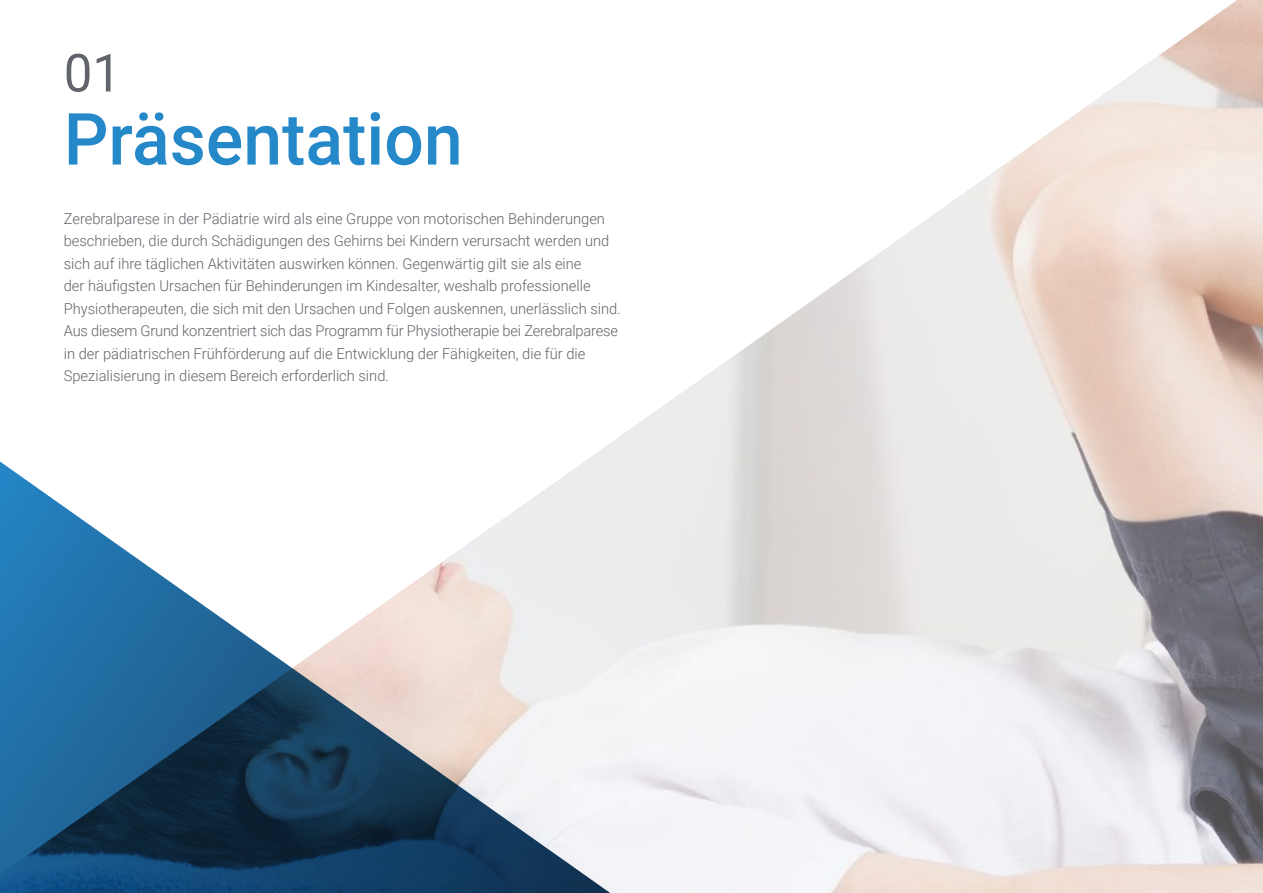
<style>
.page{position:relative;width:1263px;height:893px;background:#fff}
.page>*{position:absolute;margin:0;border:0;box-sizing:border-box;transform-origin:0 0}
.t1{font:500 72px "Roboto";color:#2488c9}
.t2{font:52.5px "Roboto";color:#61646a}
.t3{font:300 15px/22.5px "Roboto";color:#61646a}
</style>
<div class="page">
<img style="left:607px;top:0;width:656px;height:893px">
<svg style="left:0;top:446px;width:640px;height:447px"></svg>
<h2 class="t2" style="left:64px;top:36px;width:59px">01</h2>
<h1 class="t1" style="left:64px;top:89px;width:400px">Präsentation</h1>
<p class="t3" style="left:64px;top:207px;width:558px">Zerebralparese in der Pädiatrie wird als eine Gruppe von motorischen Behinderungen beschrieben, die durch Schädigungen des Gehirns bei Kindern verursacht werden und sich auf ihre täglichen Aktivitäten auswirken können. Gegenwärtig gilt sie als eine<br>der häufigsten Ursachen für Behinderungen im Kindesalter, weshalb professionelle Physiotherapeuten, die sich mit den Ursachen und Folgen auskennen, unerlässlich sind.<br>Aus diesem Grund konzentriert sich das Programm für Physiotherapie bei Zerebralparese in der pädiatrischen Frühförderung auf die Entwicklung der Fähigkeiten, die für die Spezialisierung in diesem Bereich erforderlich sind.</p>
</div>
